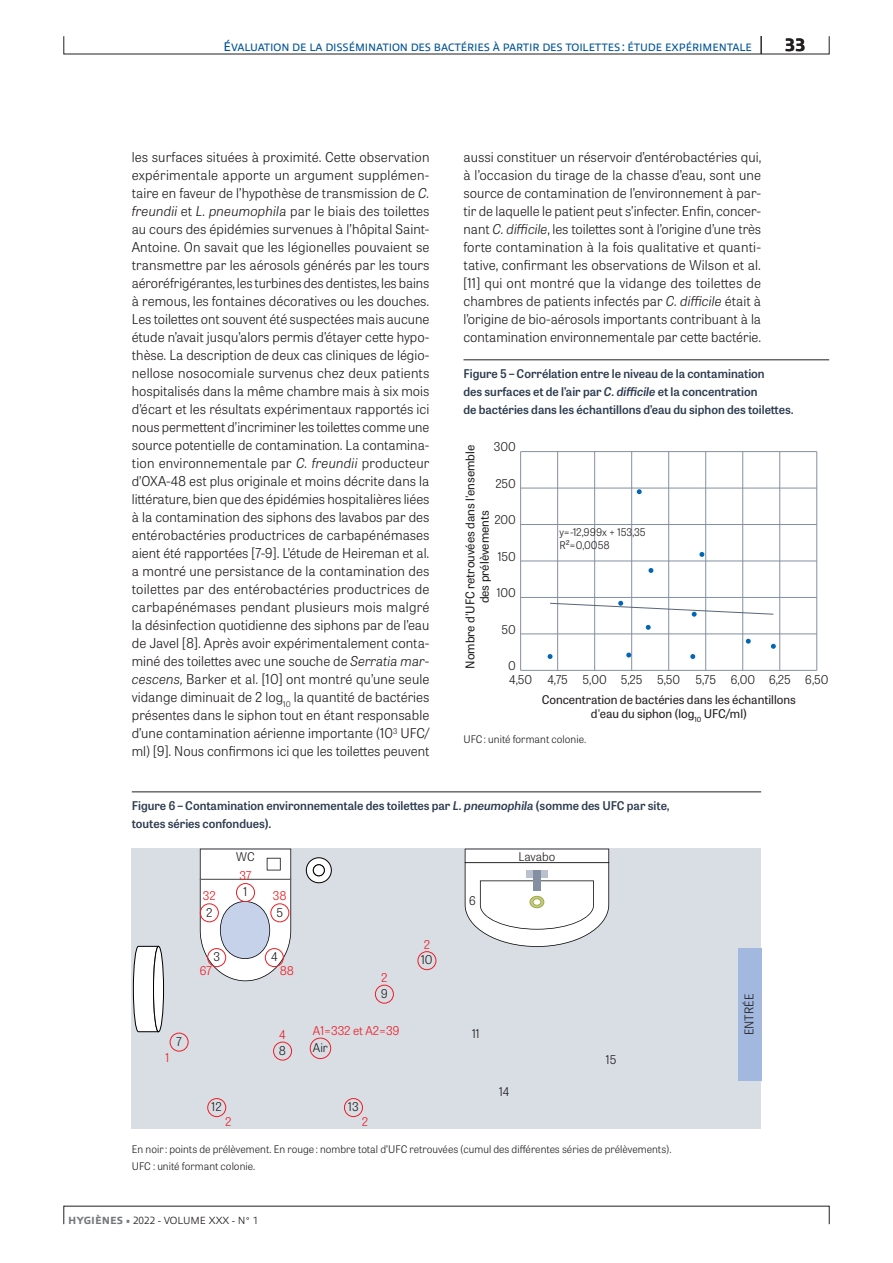
<style>
.page{position:relative;width:893px;height:1263px;background:#fff}
.page>*{position:absolute;margin:0;border:0;box-sizing:border-box;transform-origin:0 0}
.t1{font:800 18px "Allumi Std";color:#231f20}
.Texte{font:300 13.5px/18px "Tablet Gothic";color:#231f20;text-align:justify}
.Figure_titre{font:600 12px/18px "Tablet Gothic";color:#2e3d50}
.t2{font:12px/14.2px "Tablet Gothic";color:#231f20;text-align:center}
.t3{font:300 12px/19.4px "Tablet Gothic";color:#231f20}
.t4{font:300 12px "Tablet Gothic";letter-spacing:-.005em;color:#ee1d23}
.t5{font:10.8px "Allumi Std Book SC850";letter-spacing:-.015em;color:#005495}
.Texte_sous_tab{font:300 10.5px/12.6px "Tablet Gothic";letter-spacing:.005em;color:#231f20}
.t6{font:300 10.5px "Allumi Std";color:#231f20}
.s1{font-size:12.75px}
.s2{font-style:italic}
.s3{color:#ee1d23}
.s4{font-weight:800;color:#76787b}
</style>
<div class="page">
<div style="left:132px;top:848px;width:629px;height:281px;background:#d9dee5"></div>
<div style="left:738px;top:948px;width:23px;height:133px;background:#a2b8df"></div>
<svg style="left:200px;top:849px;width:91px;height:132px;background:#e7e8ed"></svg>
<svg style="left:465px;top:849px;width:144px;height:98px;background:#edeeee"></svg>
<svg style="left:306px;top:857px;width:26px;height:26px"></svg>
<div style="left:313px;top:865px;width:11px;height:11px;background:#fff;border-radius:50%"></div>
<div style="left:313px;top:864px;width:12px;height:12px;border:1px solid #000001;border-radius:50%"></div>
<svg style="left:133px;top:945px;width:26px;height:87px;background:#e9eaea"></svg>
<div style="left:153px;top:946px;width:11px;height:86px;background:#fff;border-radius:50%"></div>
<div style="left:153px;top:946px;width:11px;height:86px;border:1px solid #000001;border-radius:50%"></div>
<div style="left:200px;top:903px;width:19px;height:19px;border:1px solid #ee1d23;border-radius:50%"></div>
<div style="left:236px;top:883px;width:19px;height:19px;border:1px solid #ee1d23;border-radius:50%"></div>
<div style="left:270px;top:903px;width:19px;height:19px;border:1px solid #ee1d23;border-radius:50%"></div>
<div style="left:265px;top:948px;width:19px;height:19px;border:1px solid #ee1d23;border-radius:50%"></div>
<div style="left:273px;top:1042px;width:19px;height:18px;border:1px solid #ee1d23;border-radius:50%"></div>
<div style="left:375px;top:985px;width:19px;height:18px;border:1px solid #ee1d23;border-radius:50%"></div>
<div style="left:417px;top:951px;width:19px;height:19px;border:1px solid #ee1d23;border-radius:50%"></div>
<div style="left:310px;top:1038px;width:21px;height:21px;border:1px solid #ee1d23;border-radius:50%"></div>
<div style="left:207px;top:948px;width:19px;height:19px;border:1px solid #ee1d23;border-radius:50%"></div>
<div style="left:170px;top:1033px;width:18px;height:18px;border:1px solid #ee1d23;border-radius:50%"></div>
<div style="left:207px;top:1098px;width:19px;height:19px;border:1px solid #ee1d23;border-radius:50%"></div>
<div style="left:344px;top:1098px;width:19px;height:19px;border:1px solid #ee1d23;border-radius:50%"></div>
<hr style="left:132px;top:792px;width:629px;height:1px;background:#231f20">
<hr style="left:520px;top:452px;width:1px;height:218px;background:#848fa1">
<hr style="left:557px;top:452px;width:1px;height:218px;background:#848fa1">
<hr style="left:594px;top:452px;width:1px;height:218px;background:#848fa1">
<hr style="left:631px;top:452px;width:1px;height:218px;background:#848fa1">
<hr style="left:668px;top:452px;width:1px;height:218px;background:#848fa1">
<hr style="left:705px;top:452px;width:1px;height:218px;background:#848fa1">
<hr style="left:742px;top:452px;width:1px;height:218px;background:#848fa1">
<hr style="left:779px;top:452px;width:1px;height:218px;background:#848fa1">
<hr style="left:816px;top:452px;width:1px;height:218px;background:#848fa1">
<hr style="left:521px;top:670px;width:296px;height:1px;background:#848fa1">
<hr style="left:521px;top:633px;width:296px;height:1px;background:#848fa1">
<hr style="left:521px;top:597px;width:296px;height:1px;background:#848fa1">
<hr style="left:521px;top:561px;width:296px;height:1px;background:#848fa1">
<hr style="left:521px;top:524px;width:296px;height:1px;background:#848fa1">
<hr style="left:521px;top:488px;width:296px;height:1px;background:#848fa1">
<hr style="left:521px;top:451px;width:296px;height:1px;background:#848fa1">
<svg style="left:646px;top:625px;width:5px;height:5px"></svg>
<svg style="left:548px;top:654px;width:5px;height:5px"></svg>
<svg style="left:626px;top:653px;width:5px;height:4px"></svg>
<svg style="left:637px;top:489px;width:5px;height:5px"></svg>
<svg style="left:648px;top:568px;width:5px;height:5px"></svg>
<svg style="left:690px;top:654px;width:5px;height:5px"></svg>
<svg style="left:746px;top:639px;width:5px;height:5px"></svg>
<svg style="left:771px;top:644px;width:5px;height:5px"></svg>
<svg style="left:699px;top:552px;width:5px;height:5px"></svg>
<svg style="left:550px;top:601px;width:224px;height:16px"></svg>
<hr style="left:463px;top:360px;width:366px;height:1px;background:#231f20">
<svg style="left:761px;top:36px;width:1px;height:18px"></svg>
<p class="t5" style="left:224px;top:41px;width:530px"><span class="s1">É</span>VALUATION DE LA DISSÉMINATION DES BACTÉRIES À PARTIR DES TOILETTES<span class="s1">:</span> ÉTUDE EXPÉRIMENTALE</p>
<h1 class="t1" style="left:785px;top:35px;width:22px">33</h1>
<p class="Texte" style="left:132px;top:148px;width:299px">les surfaces situées à proximité. Cette observation expérimentale apporte un argument supplémen&shy;taire en faveur de l’hypothèse de transmission de <span class="s2">C. freundii</span> et <span class="s2">L. pneumophila</span> par le biais des toilettes au cours des épidémies survenues à l’hôpital Saint-Antoine. On savait que les légionelles pouvaient se transmettre par les aérosols générés par les tours aéroréfrigérantes, les turbines des dentistes, les bains à remous, les fontaines décoratives ou les douches.<br>Les toilettes ont souvent été suspectées mais aucune étude n’avait jusqu’alors permis d’étayer cette hypo&shy;thèse. La description de deux cas cliniques de légio&shy;nellose nosocomiale survenus chez deux patients hospitalisés dans la même chambre mais à six mois d’écart et les résultats expérimentaux rapportés ici nous permettent d’incriminer les toilettes comme une source potentielle de contamination. La contamina&shy;tion environnementale par <span class="s2">C. freundii</span> producteur d’OXA-48 est plus originale et moins décrite dans la littérature, bien que des épidémies hospitalières liées à la contamination des siphons des lavabos par des entérobactéries productrices de carbapénémases aient été rapportées [7-9]. L’étude de Heireman et al. a montré une persistance de la contamination des toilettes par des entérobactéries productrices de carbapénémases pendant plusieurs mois malgré la désinfection quotidienne des siphons par de l’eau de Javel [8]. Après avoir expérimentalement conta&shy;miné des toilettes avec une souche de <span class="s2">Serratia mar&shy;cescens,</span> Barker et al. [10] ont montré qu’une seule vidange diminuait de 2 log<sub>10</sub> la quantité de bactéries présentes dans le siphon tout en étant responsable d’une contamination aérienne importante (10<sup>3</sup> UFC/ ml) [9]. Nous confirmons ici que les toilettes peuvent</p>
<p class="Texte" style="left:463px;top:148px;width:299px">aussi constituer un réservoir d’entérobactéries qui, à l’occasion du tirage de la chasse d’eau, sont une source de contamination de l’environnement à par&shy;tir de laquelle le patient peut s’infecter. Enfin, concer&shy;nant <span class="s2">C. difficile</span>, les toilettes sont à l’origine d’une très forte contamination à la fois qualitative et quanti&shy;tative, confirmant les observations de Wilson et al. [11] qui ont montré que la vidange des toilettes de chambres de patients infectés par <span class="s2">C. difficile</span> était à l’origine de bio-aérosols importants contribuant à la contamination environnementale par cette bactérie.</p>
<p class="Figure_titre" style="left:463px;top:364px;width:332px">Figure 5 – Corrélation entre le niveau de la contamination<br>des surfaces et de l’air par <span class="s2">C. difficile</span> et la concentration<br>de bactéries dans les échantillons d’eau du siphon des toilettes.</p>
<p class="t3" style="left:494px;top:437px;width:24px">300</p>
<p class="t2" style="left:462px;top:669px;width:225px;rotate:-90deg">Nombre d'UFC retrouvées dans l'ensemble des prélèvements</p>
<p class="t3" style="left:495px;top:473px;width:22px">250</p>
<p class="t3" style="left:494px;top:510px;width:23px">200</p>
<p class="Texte_sous_tab" style="left:559px;top:525px;width:88px">y=-12,999x + 153,35<br>R²=0,0058</p>
<p class="t3" style="left:498px;top:546px;width:20px">150</p>
<p class="t3" style="left:497px;top:583px;width:21px">100</p>
<p class="t3" style="left:502px;top:619px;width:16px">50</p>
<p class="t3" style="left:508px;top:655px;width:9px">0</p>
<p class="t3" style="left:509px;top:670px;width:25px">4,50</p>
<p class="t3" style="left:547px;top:670px;width:134px">4,75 5,00 5,25 5,50</p>
<p class="t3" style="left:695px;top:670px;width:135px">5,75 6,00 6,25 6,50</p>
<p class="t2" style="left:542px;top:692px;width:256px">Concentration de bactéries dans les échantillons d'eau du siphon (log<sub>10</sub> UFC/ml)</p>
<p class="Texte_sous_tab" style="left:463px;top:732px;width:124px">UFC : unité formant colonie.</p>
<p class="Figure_titre" style="left:132px;top:796px;width:539px">Figure 6 – Contamination environnementale des toilettes par <span class="s2">L. pneumophila</span> (somme des UFC par site, toutes séries confondues).</p>
<p class="t4" style="left:165px;top:1049px;width:5px">1</p>
<p class="t3" style="left:176px;top:1031px;width:7px">7</p>
<p class="t4" style="left:203px;top:888px;width:14px">32</p>
<p class="t3" style="left:206px;top:902px;width:8px">2</p>
<p class="t3" style="left:236px;top:846px;width:20px">WC<br><span class="s3">37</span></p>
<p class="t3" style="left:244px;top:882px;width:5px">1</p>
<p class="t4" style="left:273px;top:888px;width:15px">38</p>
<p class="t3" style="left:277px;top:902px;width:8px">5</p>
<p class="t3" style="left:213px;top:947px;width:8px">3</p>
<p class="t3" style="left:271px;top:947px;width:8px">4</p>
<p class="t4" style="left:200px;top:962px;width:14px">67</p>
<p class="t4" style="left:280px;top:962px;width:16px">88</p>
<p class="t4" style="left:381px;top:970px;width:8px">2</p>
<p class="t3" style="left:381px;top:983px;width:9px">9</p>
<p class="t4" style="left:279px;top:1026px;width:8px">4</p>
<p class="t4" style="left:313px;top:1023px;width:88px">A1=332 et A2=39</p>
<p class="t3" style="left:279px;top:1040px;width:9px">8</p>
<p class="t3" style="left:313px;top:1038px;width:16px">Air</p>
<p class="t3" style="left:212px;top:1097px;width:12px">12</p>
<p class="t3" style="left:348px;top:1097px;width:12px">13</p>
<p class="t4" style="left:225px;top:1113px;width:8px">2</p>
<p class="t4" style="left:362px;top:1113px;width:8px">2</p>
<p class="t4" style="left:424px;top:936px;width:8px">2</p>
<p class="t3" style="left:421px;top:950px;width:13px">10</p>
<p class="t3" style="left:469px;top:890px;width:9px">6</p>
<p class="t3" style="left:518px;top:846px;width:38px">Lavabo</p>
<p class="t3" style="left:472px;top:1023px;width:9px">11</p>
<p class="t3" style="left:499px;top:1082px;width:12px">14</p>
<p class="t3" style="left:606px;top:1049px;width:12px">15</p>
<p class="Texte_sous_tab" style="left:132px;top:1142px;width:541px">En noir : points de prélèvement. En rouge : nombre total d’UFC retrouvées (cumul des différentes séries de prélèvements).</p>
<p class="Texte_sous_tab" style="left:132px;top:1160px;width:125px">UFC : unité formant colonie.</p>
<p class="t6" style="left:68px;top:1215px;width:192px"><span class="s4">HYGIÈNES •</span> 2022 - VOLUME XXX - N° 1</p>
<p class="t3" style="left:739px;top:1035px;width:43px;rotate:-90deg">ENTRÉE</p>
</div>
